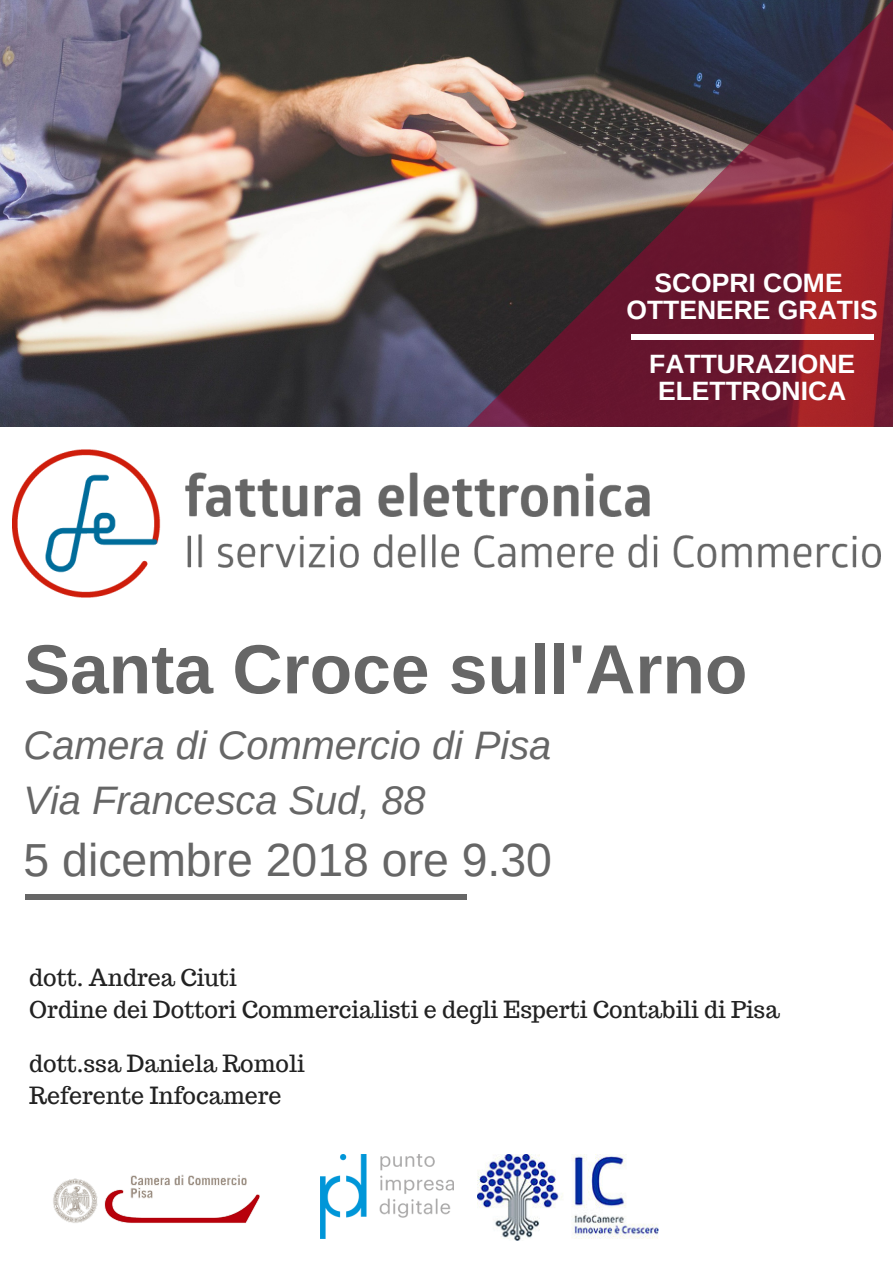
<style>
.page{position:relative;width:893px;height:1263px;background:#fff}
.page>*{position:absolute;margin:0;border:0;box-sizing:border-box;transform-origin:0 0}
.t1{font:700 69.6px "Arimo";color:#666}
.t2{font:46.35px "Arimo";color:#666}
.t3{font:italic 39.75px/55.2px "Arimo";color:#666}
.t4{font:700 26.55px/27px "Arimo";color:#fff;text-align:center}
.t5{font:23.25px/31.5px "Trocchi";color:#222}
</style>
<div class="page">
<img style="left:477px;top:1154px;width:182px;height:87px">
<img style="left:53px;top:1174px;width:207px;height:49px">
<img style="left:0;top:0;width:467px;height:427px">
<svg style="left:467px;top:0;width:426px;height:427px;background:#65333d"></svg>
<img style="left:12px;top:449px;width:868px;height:149px">
<div style="left:632px;top:334px;width:33px;height:6px;background:#fff"></div>
<div style="left:841px;top:334px;width:33px;height:6px;background:#fff"></div>
<div style="left:664px;top:334px;width:178px;height:6px;background:#fff"></div>
<div style="left:26px;top:894px;width:33px;height:5px;background:#666"></div>
<div style="left:433px;top:894px;width:33px;height:5px;background:#666"></div>
<div style="left:58px;top:894px;width:229px;height:5px;background:#666"></div>
<div style="left:286px;top:894px;width:148px;height:5px;background:#666"></div>
<img style="left:321px;top:1154px;width:133px;height:85px">
<p class="t4" style="left:626px;top:269px;width:253px">SCOPRI COME<br>OTTENERE GRATIS</p>
<p class="t4" style="left:649px;top:350px;width:207px">FATTURAZIONE<br>ELETTRONICA</p>
<h1 class="t1" style="left:24px;top:630px;width:725px">Santa Croce sull'Arno</h1>
<h3 class="t3" style="left:24px;top:717px;width:529px">Camera di Commercio di Pisa<br>Via Francesca Sud, 88</h3>
<h2 class="t2" style="left:24px;top:834px;width:530px">5 dicembre 2018 ore 9.30</h2>
<p class="t5" style="left:29px;top:962px;width:752px">dott. Andrea Ciuti<br>Ordine dei Dottori Commercialisti e degli Esperti Contabili di Pisa</p>
<p class="t5" style="left:29px;top:1048px;width:277px">dott.ssa Daniela Romoli<br>Referente Infocamere</p>
</div>
